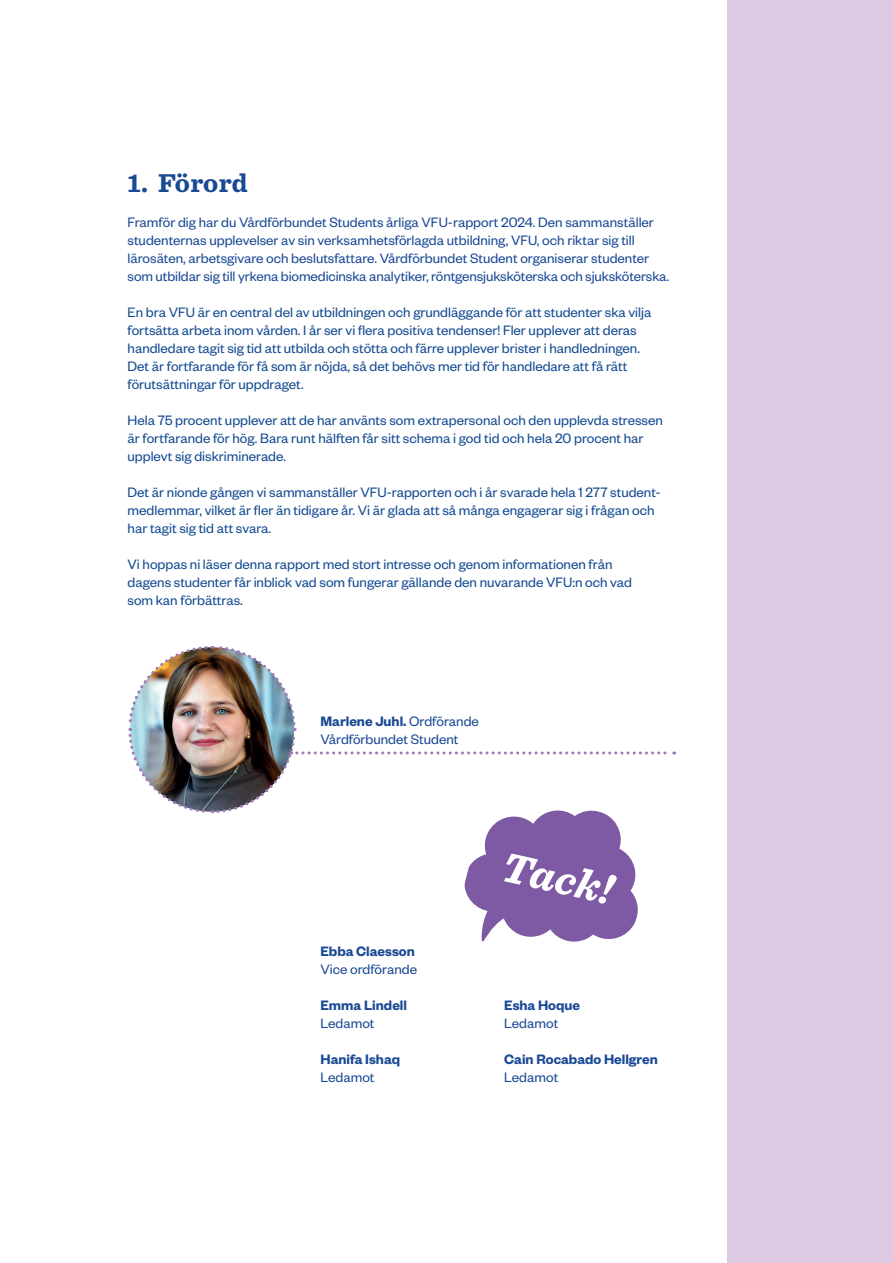
<style>
.page{position:relative;width:893px;height:1263px;background:#fff}
.page>*{position:absolute;margin:0;border:0;box-sizing:border-box;transform-origin:0 0}
.t1{font:italic 700 43.5px "Sentinel";color:#fff}
.t2{font:700 27px "Sentinel";color:#1a4995}
.t3{font:15px/18px "Founders Grotesk";color:#124a91}
.t4{font:15px/18px "Founders Grotesk";color:#1a4995}
.t5{font:600 15px "Founders Grotesk";color:#1a4995}
.s1{font-weight:600}
</style>
<div class="page">
<div style="left:727px;top:0;width:166px;height:1263px;background:#dec9e2"></div>
<svg style="left:128px;top:645px;width:547px;height:297px"></svg>
<h2 class="t2" style="left:128px;top:161px;width:122px">1. Förord</h2>
<p class="t4" style="left:128px;top:212px;width:543px">Framför dig har du Vårdförbundet Students årliga VFU-rapport 2024. Den sammanställer studenternas upplevelser av sin verksamhetsförlagda utbildning, VFU, och riktar sig till lärosäten, arbetsgivare och beslutsfattare. Vårdförbundet Student organiserar studenter som utbildar sig till yrkena biomedicinska analytiker, röntgensjuksköterska och sjuksköterska.</p>
<p class="t3" style="left:128px;top:302px;width:525px">En bra VFU är en central del av utbildningen och grundläggande för att studenter ska vilja fortsätta arbeta inom vården. I år ser vi flera positiva tendenser! Fler upplever att deras handledare tagit sig tid att utbilda och stötta och färre upplever brister i handledningen.<br>Det är fortfarande för få som är nöjda, så det behövs mer tid för handledare att få rätt förutsättningar för uppdraget.</p>
<p class="t3" style="left:128px;top:410px;width:537px">Hela 75 procent upplever att de har använts som extrapersonal och den upplevda stressen är fortfarande för hög. Bara runt hälften får sitt schema i god tid och hela 20 procent har upplevt sig diskriminerade.</p>
<p class="t3" style="left:128px;top:482px;width:535px">Det är nionde gången vi sammanställer VFU-rapporten och i år svarade hela 1 277 student&shy;medlemmar, vilket är fler än tidigare år. Vi är glada att så många engagerar sig i frågan och har tagit sig tid att svara.</p>
<p class="t3" style="left:128px;top:554px;width:506px">Vi hoppas ni läser denna rapport med stort intresse och genom informationen från dagens studenter får inblick vad som fungerar gällande den nuvarande VFU:n och vad som kan förbättras.</p>
<p class="t4" style="left:320px;top:711px;width:160px"><span class="s1">Marlene Juhl.</span> Ordförande<br>Vårdförbundet Student</p>
<p class="t5" style="left:320px;top:942px;width:96px">Ebba Claesson</p>
<p class="t4" style="left:320px;top:960px;width:98px">Vice ordförande</p>
<p class="t5" style="left:320px;top:996px;width:88px">Emma Lindell</p>
<p class="t4" style="left:320px;top:1014px;width:56px">Ledamot</p>
<p class="t5" style="left:320px;top:1050px;width:81px">Hanifa Ishaq</p>
<p class="t4" style="left:320px;top:1068px;width:56px">Ledamot</p>
<h1 class="t1" style="left:510px;top:833px;width:114px;rotate:12deg">Tack!</h1>
<p class="t5" style="left:504px;top:996px;width:77px">Esha Hoque</p>
<p class="t4" style="left:504px;top:1014px;width:56px">Ledamot</p>
<p class="t5" style="left:504px;top:1050px;width:155px">Cain Rocabado Hellgren</p>
<p class="t4" style="left:504px;top:1068px;width:56px">Ledamot</p>
</div>
